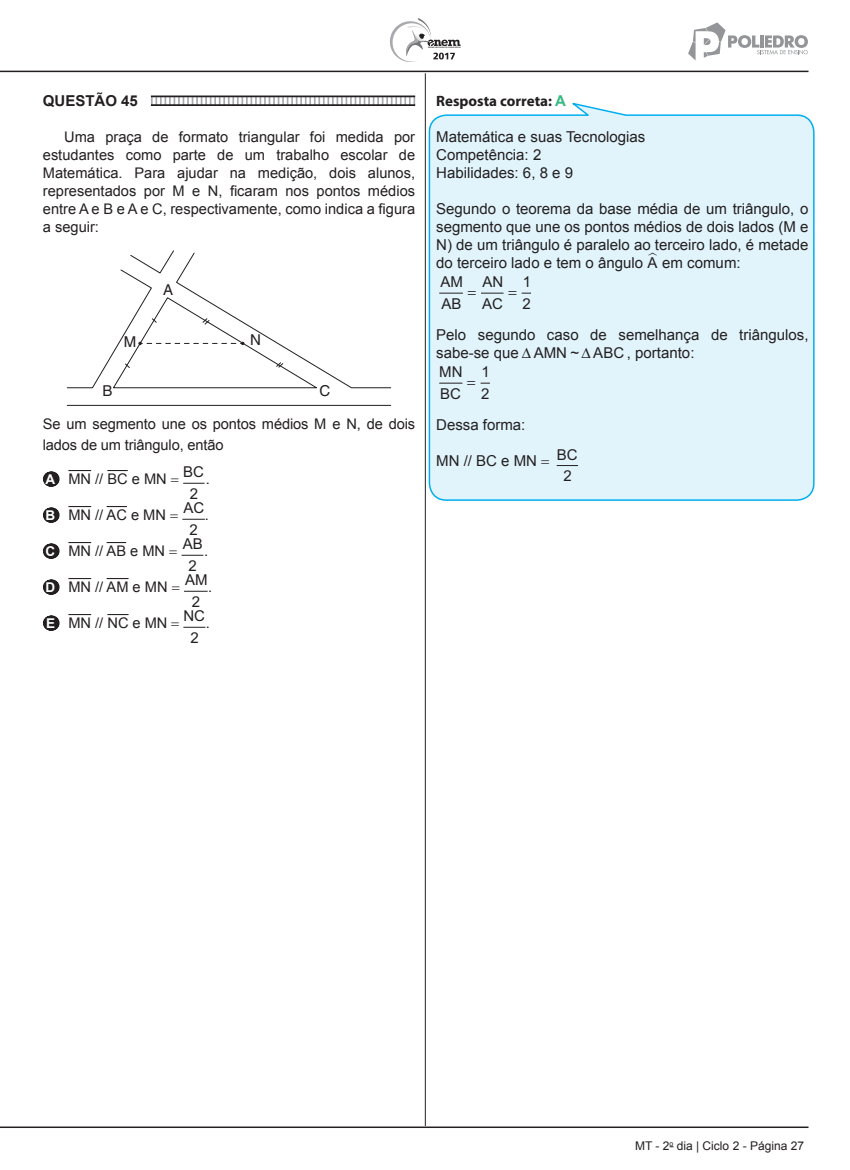
<style>
.page{position:relative;width:850px;height:1170px;background:#fff}
.page>*{position:absolute;margin:0;border:0;box-sizing:border-box;transform-origin:0 0}
.t1{font:15px/21.3px "Arial";color:#231f20}
.t2{font:700 15px "Myriad Pro";color:#231f20}
.t3{font:700 15px "Arial";color:#231f20}
.t4{font:15px "Helvetica";color:#231f20}
.t5{font:14.7px/18px "Arial";color:#231f20;text-align:justify}
.t6{font:12px "Arial";color:#231f20}
.s1{font-weight:700;font-size:13.5px;color:#fff}
.s2{font-family:"Arial";color:#38b983}
</style>
<div class="page">
<div style="left:428px;top:102px;width:387px;height:399px;background:#e1f4fc"></div>
<hr style="left:425px;top:73px;width:1px;height:1053px;background:#231f20">
<hr style="left:0;top:71px;width:808px;height:1px;background:#231f20">
<hr style="left:0;top:1126px;width:808px;height:2px;background:#231f20">
<svg style="left:390px;top:18px;width:70px;height:44px"></svg>
<svg style="left:688px;top:22px;width:119px;height:39px"></svg>
<svg style="left:151px;top:97px;width:264px;height:7px"></svg>
<svg style="left:50px;top:472px;width:2px;height:15px"></svg>
<svg style="left:68px;top:470px;width:23px;height:1px"></svg>
<svg style="left:107px;top:470px;width:21px;height:1px"></svg>
<svg style="left:50px;top:508px;width:2px;height:15px"></svg>
<svg style="left:68px;top:506px;width:23px;height:1px"></svg>
<svg style="left:107px;top:506px;width:20px;height:1px"></svg>
<svg style="left:50px;top:544px;width:2px;height:15px"></svg>
<svg style="left:68px;top:542px;width:23px;height:1px"></svg>
<svg style="left:107px;top:542px;width:19px;height:1px"></svg>
<svg style="left:50px;top:580px;width:2px;height:15px"></svg>
<svg style="left:68px;top:578px;width:23px;height:1px"></svg>
<svg style="left:107px;top:578px;width:21px;height:1px"></svg>
<svg style="left:50px;top:616px;width:2px;height:15px"></svg>
<svg style="left:68px;top:614px;width:23px;height:1px"></svg>
<svg style="left:107px;top:614px;width:21px;height:1px"></svg>
<hr style="left:151px;top:95px;width:264px;height:2px;background:#231f20">
<hr style="left:151px;top:104px;width:264px;height:2px;background:#231f20">
<hr style="left:67px;top:405px;width:323px;height:1px;background:#231f20">
<svg style="left:67px;top:250px;width:324px;height:139px"></svg>
<svg style="left:556px;top:465px;width:22px;height:1px"></svg>
<svg style="left:183px;top:482px;width:21px;height:2px"></svg>
<svg style="left:182px;top:518px;width:23px;height:2px"></svg>
<svg style="left:181px;top:554px;width:22px;height:2px"></svg>
<svg style="left:184px;top:590px;width:24px;height:2px"></svg>
<svg style="left:183px;top:626px;width:22px;height:2px"></svg>
<svg style="left:648px;top:252px;width:8px;height:3px"></svg>
<svg style="left:439px;top:291px;width:36px;height:4px"></svg>
<svg style="left:481px;top:291px;width:50px;height:4px"></svg>
<svg style="left:439px;top:381px;width:51px;height:4px"></svg>
<svg style="left:541px;top:460px;width:8px;height:4px"></svg>
<svg style="left:581px;top:348px;width:9px;height:10px"></svg>
<p class="t3" style="left:43px;top:90px;width:97px">QUESTÃO 45</p>
<p class="t5" style="left:43px;top:128px;width:374px;text-indent:21px">Uma praça de formato triangular foi medida por estudantes como parte de um trabalho escolar de Matemática. Para ajudar na medição, dois alunos, representados por M e N, ficaram nos pontos médios entre A e B e A e C, respectivamente, como indica a figura a seguir:</p>
<p class="t4" style="left:163px;top:281px;width:12px">A</p>
<p class="t4" style="left:124px;top:333px;width:14px">M</p>
<p class="t4" style="left:250px;top:331px;width:12px">N</p>
<p class="t4" style="left:102px;top:382px;width:12px">B</p>
<p class="t4" style="left:319px;top:382px;width:12px">C</p>
<p class="t5" style="left:43px;top:414px;width:374px;line-height:21px">Se um segmento une os pontos médios M e N, de dois lados de um triângulo, então</p>
<p class="t5" style="left:46px;top:470px;width:166px"><span class="s1">A</span> MN // BC e MN <sup>BC</sup>.</p>
<p class="t1" style="left:190px;top:483px;width:10px">2</p>
<p class="t5" style="left:46px;top:506px;width:165px"><span class="s1">B</span> MN // AC e MN <sup>AC</sup>.</p>
<p class="t1" style="left:190px;top:519px;width:10px">2</p>
<p class="t5" style="left:46px;top:542px;width:164px"><span class="s1">C</span> MN // AB e MN <sup>AB</sup>.</p>
<p class="t1" style="left:188px;top:555px;width:10px">2</p>
<p class="t5" style="left:46px;top:578px;width:168px"><span class="s1">D</span> MN // AM e MN <sup>AM</sup>.</p>
<p class="t1" style="left:192px;top:591px;width:10px">2</p>
<p class="t5" style="left:46px;top:614px;width:165px"><span class="s1">E</span> MN // NC e MN <sup>NC</sup>.</p>
<p class="t1" style="left:190px;top:627px;width:10px">2</p>
<p class="t2" style="left:436px;top:91px;width:131px">Resposta correta: <span class="s2">A</span></p>
<p class="t1" style="left:436px;top:128px;width:210px;line-height:18px">Matemática e suas Tecnologias<br>Competência: 2<br>Habilidades: 6, 8 e 9</p>
<p class="t1" style="left:436px;top:199px;width:374px;line-height:18.3px">Segundo o teorema da base média de um triângulo, o segmento que une os pontos médios de dois lados (M e N) de um triângulo é paralelo ao terceiro lado, é metade do terceiro lado e tem o ângulo A em comum:<br>AM</p>
<p class="t1" style="left:441px;top:293px;width:22px">AB</p>
<p class="t1" style="left:482px;top:271px;width:23px">AN<br>AC</p>
<p class="t1" style="left:522px;top:271px;width:10px">1<br>2</p>
<p class="t1" style="left:436px;top:326px;width:374px;line-height:18px">Pelo segundo caso de semelhança de triângulos, sabe-se que ∆ AMN ~ ABC , portanto:</p>
<p class="t1" style="left:439px;top:361px;width:25px">MN<br>BC</p>
<p class="t1" style="left:481px;top:361px;width:10px">1<br>2</p>
<p class="t1" style="left:436px;top:414px;width:91px">Dessa forma:</p>
<p class="t1" style="left:436px;top:450px;width:102px">MN // BC e MN</p>
<p class="t1" style="left:556px;top:444px;width:22px;text-align:center">BC<br>2</p>
<p class="t6" style="left:635px;top:1137px;width:170px">MT - 2<sup>o</sup> dia | Ciclo 2 - Página 27</p>
</div>
